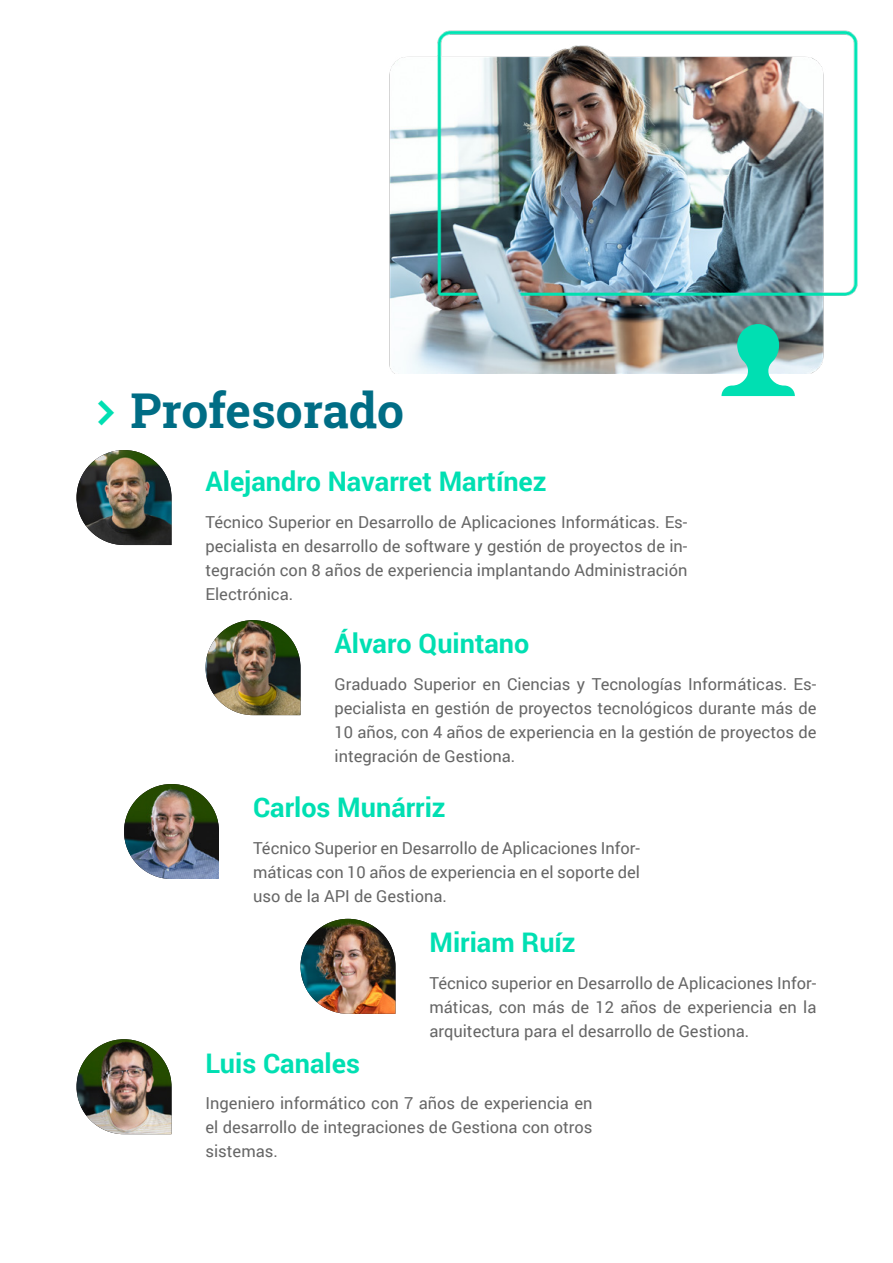
<style>
.page{position:relative;width:893px;height:1263px;background:#fff}
.page>*{position:absolute;margin:0;border:0;box-sizing:border-box;transform-origin:0 0}
.t1{font:700 48px "Roboto Slab";color:#006d85}
.t2{font:700 27px "Roboto";color:#00dfb2}
.t3{font:16.5px/24px "Roboto";color:#666;text-align:justify}
</style>
<div class="page">
<img style="left:77px;top:450px;width:94px;height:95px">
<img style="left:206px;top:620px;width:94px;height:95px">
<img style="left:124px;top:784px;width:95px;height:95px">
<img style="left:77px;top:1039px;width:94px;height:95px">
<img style="left:300px;top:919px;width:95px;height:95px">
<img style="left:389px;top:30px;width:469px;height:343px">
<svg style="left:721px;top:324px;width:74px;height:72px"></svg>
<h1 class="t1" style="left:131px;top:378px;width:275px">Profesorado</h1>
<h2 class="t2" style="left:206px;top:463px;width:343px">Alejandro Navarret Martínez</h2>
<p class="t3" style="left:206px;top:510px;width:483px">Técnico Superior en Desarrollo de Aplicaciones Informáticas. Es&shy;pecialista en desarrollo de software y gestión de proyectos de in&shy;tegración con 8 años de experiencia implantando Administración Electrónica.</p>
<h2 class="t2" style="left:334px;top:625px;width:196px">Álvaro Quintano</h2>
<p class="t3" style="left:334px;top:672px;width:483px">Graduado Superior en Ciencias y Tecnologías Informáticas. Es&shy;pecialista en gestión de proyectos tecnológicos durante más de 10 años, con 4 años de experiencia en la gestión de proyectos de integración de Gestiona.</p>
<h2 class="t2" style="left:253px;top:789px;width:194px">Carlos Munárriz</h2>
<p class="t3" style="left:253px;top:835px;width:388px">Técnico Superior en Desarrollo de Aplicaciones Infor&shy;máticas con 10 años de experiencia en el soporte del uso de la API de Gestiona.</p>
<h2 class="t2" style="left:429px;top:923px;width:148px">Miriam Ruíz</h2>
<p class="t3" style="left:429px;top:970px;width:388px">Técnico superior en Desarrollo de Aplicaciones Infor&shy;máticas, con más de 12 años de experiencia en la arquitectura para el desarrollo de Gestiona.</p>
<h2 class="t2" style="left:206px;top:1044px;width:156px">Luis Canales</h2>
<p class="t3" style="left:206px;top:1091px;width:388px">Ingeniero informático con 7 años de experiencia en el desarrollo de integraciones de Gestiona con otros sistemas.</p>
</div>
